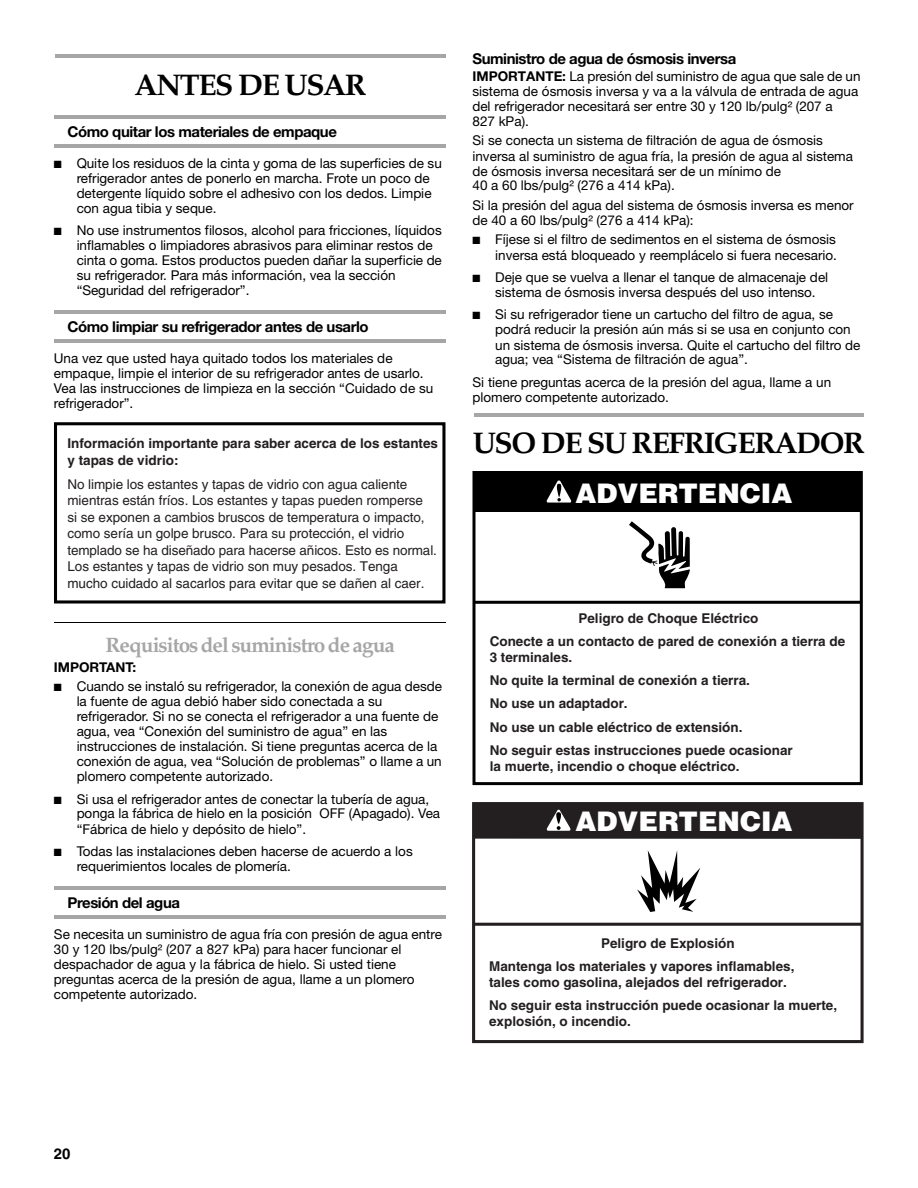
<style>
.page{position:relative;width:918px;height:1188px;background:#fff}
.page>*{position:absolute;margin:0;border:0;box-sizing:border-box;transform-origin:0 0}
.t1{font:700 29.85px "Palatino";letter-spacing:-.045em;color:#000}
.t2{font:900 27px "Helvetica";color:#fff}
.t3{font:700 20.85px "Palatino";letter-spacing:-.05em;color:#a6a6a6}
.t4{font:700 15px "Helvetica Neue";letter-spacing:-.03em;color:#000}
.t5{font:700 15px "Helvetica";color:#000}
.t6{font:13.5px/15px "Helvetica Neue";letter-spacing:-.005em;color:#000}
.t7{font:700 13.5px/23.2px "Helvetica";color:#231f20}
.t8{font:13.5px/16.5px "Helvetica";letter-spacing:-.005em;color:#231f20}
.t9{font:700 13.5px "Helvetica Neue";letter-spacing:-.005em;color:#000}
.s1{font-weight:700}
.s2{font-family:"Palatino";font-size:29.85px;color:#000}
</style>
<div class="page">
<hr style="left:57px;top:55px;width:388px;height:3px;background:#a6a6a6">
<hr style="left:56px;top:116px;width:389px;height:3px;background:#a6a6a6">
<hr style="left:56px;top:144px;width:389px;height:3px;background:#a6a6a6">
<hr style="left:56px;top:311px;width:389px;height:3px;background:#a6a6a6">
<hr style="left:56px;top:339px;width:389px;height:3px;background:#a6a6a6">
<hr style="left:55px;top:623px;width:390px;height:1px;background:#000">
<hr style="left:56px;top:886px;width:389px;height:4px;background:#a6a6a6">
<hr style="left:56px;top:915px;width:389px;height:3px;background:#a6a6a6">
<hr style="left:476px;top:413px;width:388px;height:3px;background:#a6a6a6">
<div style="left:54px;top:422px;width:391px;height:182px;border:3px solid #000"></div>
<div style="left:474px;top:472px;width:387px;height:40px;background:#000"></div>
<svg style="left:546px;top:481px;width:26px;height:22px"></svg>
<hr style="left:474px;top:601px;width:387px;height:3px;background:#000">
<div style="left:472px;top:471px;width:391px;height:314px;border:3px solid #000"></div>
<svg style="left:629px;top:521px;width:61px;height:67px"></svg>
<hr style="left:474px;top:923px;width:388px;height:3px;background:#231f20">
<div style="left:472px;top:802px;width:392px;height:241px;border:3px solid #231f20"></div>
<div style="left:474px;top:803px;width:388px;height:36px;background:#231f20"></div>
<svg style="left:546px;top:810px;width:25px;height:21px"></svg>
<svg style="left:637px;top:850px;width:63px;height:62px"></svg>
<p class="t4" style="left:472px;top:53px;width:265px">Suministro de agua de ósmosis inversa</p>
<p class="t6" style="left:472px;top:70px;width:390px"><span class="s1">IMPORTANTE:</span> La presión del suministro de agua que sale de un sistema de ósmosis inversa y va a la válvula de entrada de agua del refrigerador necesitará ser entre 30 y 120 lb/pulg² (207 a<br>827 kPa).</p>
<p class="t6" style="left:472px;top:134px;width:382px">Si se conecta un sistema de filtración de agua de ósmosis inversa al suministro de agua fría, la presión de agua al sistema de ósmosis inversa necesitará ser de un mínimo de<br>40 a 60 lbs/pulg² (276 a 414 kPa).</p>
<p class="t6" style="left:472px;top:199px;width:383px">Si la presión del agua del sistema de ósmosis inversa es menor de 40 a 60 lbs/pulg² (276 a 414 kPa):</p>
<p class="t6" style="left:472px;top:233px;width:366px;text-align:right">■ Fíjese si el filtro de sedimentos en el sistema de ósmosis inversa está bloqueado y reemplácelo si fuera necesario.</p>
<p class="t6" style="left:495px;top:271px;width:335px;text-indent:-23px">■ Deje que se vuelva a llenar el tanque de almacenaje del sistema de ósmosis inversa después del uso intenso.</p>
<p class="t6" style="left:495px;top:309px;width:367px;text-indent:-23px">■ Si su refrigerador tiene un cartucho del filtro de agua, se podrá reducir la presión aún más si se usa en conjunto con un sistema de ósmosis inversa. Quite el cartucho del filtro de agua; vea “Sistema de filtración de agua”.</p>
<p class="t6" style="left:472px;top:376px;width:360px">Si tiene preguntas acerca de la presión del agua, llame a un plomero competente autorizado.</p>
<p class="t7" style="left:67px;top:437px;width:799px;line-height:16.5px">Información importante para saber acerca de los estantes <span class="s2">USO DE SU REFRIGERADOR </span>y tapas de vidrio:</p>
<p class="t8" style="left:67px;top:477px;width:371px">No limpie los estantes y tapas de vidrio con agua caliente mientras están fríos. Los estantes y tapas pueden romperse<br>si se exponen a cambios bruscos de temperatura o impacto, como sería un golpe brusco. Para su protección, el vidrio templado se ha diseñado para hacerse añicos. Esto es normal.<br>Los estantes y tapas de vidrio son muy pesados. Tenga mucho cuidado al sacarlos para evitar que se dañen al caer.</p>
<h2 class="t2" style="left:575px;top:483px;width:219px">ADVERTENCIA</h2>
<p class="t7" style="left:490px;top:608px;width:357px;text-align:center">Peligro de Choque Eléctrico<br>Conecte a un contacto de pared de conexión a tierra de</p>
<p class="t7" style="left:490px;top:647px;width:305px">3 terminales.<br>No quite la terminal de conexión a tierra.<br>No use un adaptador.<br>No use un cable eléctrico de extensión.<br>No seguir estas instrucciones puede ocasionar</p>
<p class="t7" style="left:490px;top:755px;width:251px">la muerte, incendio o choque eléctrico.</p>
<h2 class="t2" style="left:576px;top:811px;width:219px">ADVERTENCIA</h2>
<h1 class="t1" style="left:135px;top:73px;width:233px">ANTES DE USAR</h1>
<p class="t4" style="left:67px;top:126px;width:271px">Cómo quitar los materiales de empaque</p>
<p class="t6" style="left:77px;top:157px;width:367px;text-indent:-23px">■ Quite los residuos de la cinta y goma de las superficies de su refrigerador antes de ponerlo en marcha. Frote un poco de detergente líquido sobre el adhesivo con los dedos. Limpie con agua tibia y seque.</p>
<p class="t6" style="left:77px;top:224px;width:367px;text-indent:-23px">■ No use instrumentos filosos, alcohol para fricciones, líquidos inflamables o limpiadores abrasivos para eliminar restos de cinta o goma. Estos productos pueden dañar la superficie de su refrigerador. Para más información, vea la sección “Seguridad del refrigerador”.</p>
<p class="t4" style="left:67px;top:322px;width:303px">Cómo limpiar su refrigerador antes de usarlo</p>
<p class="t6" style="left:54px;top:352px;width:381px">Una vez que usted haya quitado todos los materiales de empaque, limpie el interior de su refrigerador antes de usarlo.<br>Vea las instrucciones de limpieza en la sección “Cuidado de su refrigerador”.</p>
<h3 class="t3" style="left:105px;top:637px;width:291px">Requisitos del suministro de agua</h3>
<p class="t9" style="left:54px;top:662px;width:84px">IMPORTANT:</p>
<p class="t6" style="left:77px;top:680px;width:367px;text-indent:-23px">■ Cuando se instaló su refrigerador, la conexión de agua desde la fuente de agua debió haber sido conectada a su refrigerador. Si no se conecta el refrigerador a una fuente de agua, vea “Conexión del suministro de agua” en las instrucciones de instalación. Si tiene preguntas acerca de la conexión de agua, vea “Solución de problemas” o llame a un plomero competente autorizado.</p>
<p class="t6" style="left:77px;top:793px;width:365px;text-indent:-23px">■ Si usa el refrigerador antes de conectar la tubería de agua, ponga la fábrica de hielo en la posición OFF (Apagado). Vea “Fábrica de hielo y depósito de hielo”.</p>
<p class="t6" style="left:77px;top:845px;width:338px;text-indent:-23px">■ Todas las instalaciones deben hacerse de acuerdo a los requerimientos locales de plomería.</p>
<p class="t4" style="left:67px;top:897px;width:114px">Presión del agua</p>
<p class="t6" style="left:54px;top:928px;width:389px">Se necesita un suministro de agua fría con presión de agua entre 30 y 120 lbs/pulg² (207 a 827 kPa) para hacer funcionar el despachador de agua y la fábrica de hielo. Si usted tiene preguntas acerca de la presión de agua, llame a un plomero competente autorizado.</p>
<p class="t7" style="left:489px;top:933px;width:307px;text-indent:112px">Peligro de Explosión<br>Mantenga los materiales y vapores inflamables,</p>
<p class="t7" style="left:489px;top:972px;width:350px">tales como gasolina, alejados del refrigerador.<br>No seguir esta instrucción puede ocasionar la muerte,</p>
<p class="t7" style="left:489px;top:1011px;width:143px">explosión, o incendio.</p>
<p class="t5" style="left:54px;top:1148px;width:18px">20</p>
</div>
